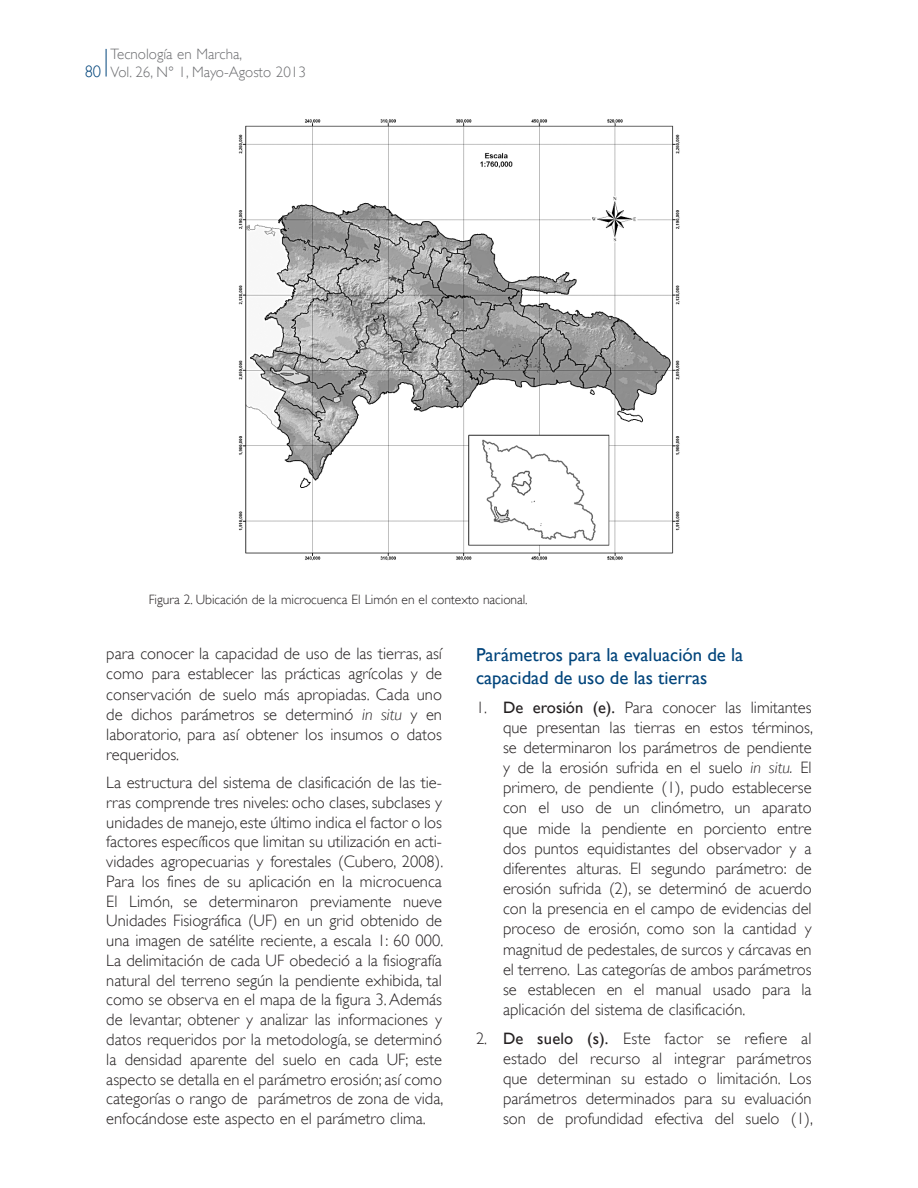
<style>
.page{position:relative;width:918px;height:1188px;background:#fff}
.page>*{position:absolute;margin:0;border:0;box-sizing:border-box;transform-origin:0 0}
.t1{font:18.75px/23.1px "Gill Sans";color:#00447b}
.t2{font:300 16.5px/20.1px "Gill Sans";color:#231f20;text-align:justify}
.t3{font:300 15px/18px "Gill Sans";color:#6c6d70}
.t4{font:300 13.5px "Gill Sans";letter-spacing:-.005em;color:#231f20}
.s1{font-size:16.5px;color:#00447b}
.s2{font-style:italic}
.s3{font-weight:400}
</style>
<div class="page">
<svg style="left:106px;top:49px;width:1px;height:28px"></svg>
<img style="left:238px;top:119px;width:442px;height:442px">
<p class="t3" style="left:85px;top:44px;width:223px;text-indent:26px">Tecnología en Marcha,<br><span class="s1">80</span> Vol. 26, N° 1, Mayo-Agosto 2013</p>
<p class="t4" style="left:149px;top:591px;width:380px">Figura 2. Ubicación de la microcuenca El Limón en el contexto nacional.</p>
<p class="t2" style="left:106px;top:644px;width:337px">para conocer la capacidad de uso de las tierras, así como para establecer las prácticas agrícolas y de conservación de suelo más apropiadas. Cada uno de dichos parámetros se determinó <span class="s2">in situ</span> y en laboratorio, para así obtener los insumos o datos requeridos.</p>
<p class="t2" style="left:106px;top:772px;width:339px">La estructura del sistema de clasificación de las tie&shy;rras comprende tres niveles: ocho clases, subclases y unidades de manejo, este último indica el factor o los factores específicos que limitan su utilización en acti&shy;vidades agropecuarias y forestales (Cubero, 2008).<br>Para los fines de su aplicación en la microcuenca El Limón, se determinaron previamente nueve Unidades Fisiográfica (UF) en un grid obtenido de una imagen de satélite reciente, a escala 1: 60 000.<br>La delimitación de cada UF obedeció a la fisiografía natural del terreno según la pendiente exhibida, tal como se observa en el mapa de la figura 3. Además de levantar, obtener y analizar las informaciones y datos requeridos por la metodología, se determinó la densidad aparente del suelo en cada UF; este aspecto se detalla en el parámetro erosión; así como categorías o rango de parámetros de zona de vida, enfocándose este aspecto en el parámetro clima.</p>
<p class="t1" style="left:476px;top:643px;width:269px">Parámetros para la evaluación de la capacidad de uso de las tierras</p>
<p class="t2" style="left:503px;top:697px;width:312px;text-indent:-27px">1. <span class="s3">De erosión (e).</span> Para conocer las limitantes que presentan las tierras en estos términos, se determinaron los parámetros de pendiente y de la erosión sufrida en el suelo <span class="s2">in situ.</span> El primero, de pendiente (1), pudo establecerse con el uso de un clinómetro, un aparato que mide la pendiente en porciento entre dos puntos equidistantes del observador y a diferentes alturas. El segundo parámetro: de erosión sufrida (2), se determinó de acuerdo con la presencia en el campo de evidencias del proceso de erosión, como son la cantidad y magnitud de pedestales, de surcos y cárcavas en el terreno. Las categorías de ambos parámetros se establecen en el manual usado para la aplicación del sistema de clasificación.</p>
<p class="t2" style="left:503px;top:1028px;width:312px;text-indent:-27px">2. <span class="s3">De suelo (s).</span> Este factor se refiere al estado del recurso al integrar parámetros que determinan su estado o limitación. Los parámetros determinados para su evaluación son de profundidad efectiva del suelo (1),</p>
</div>
